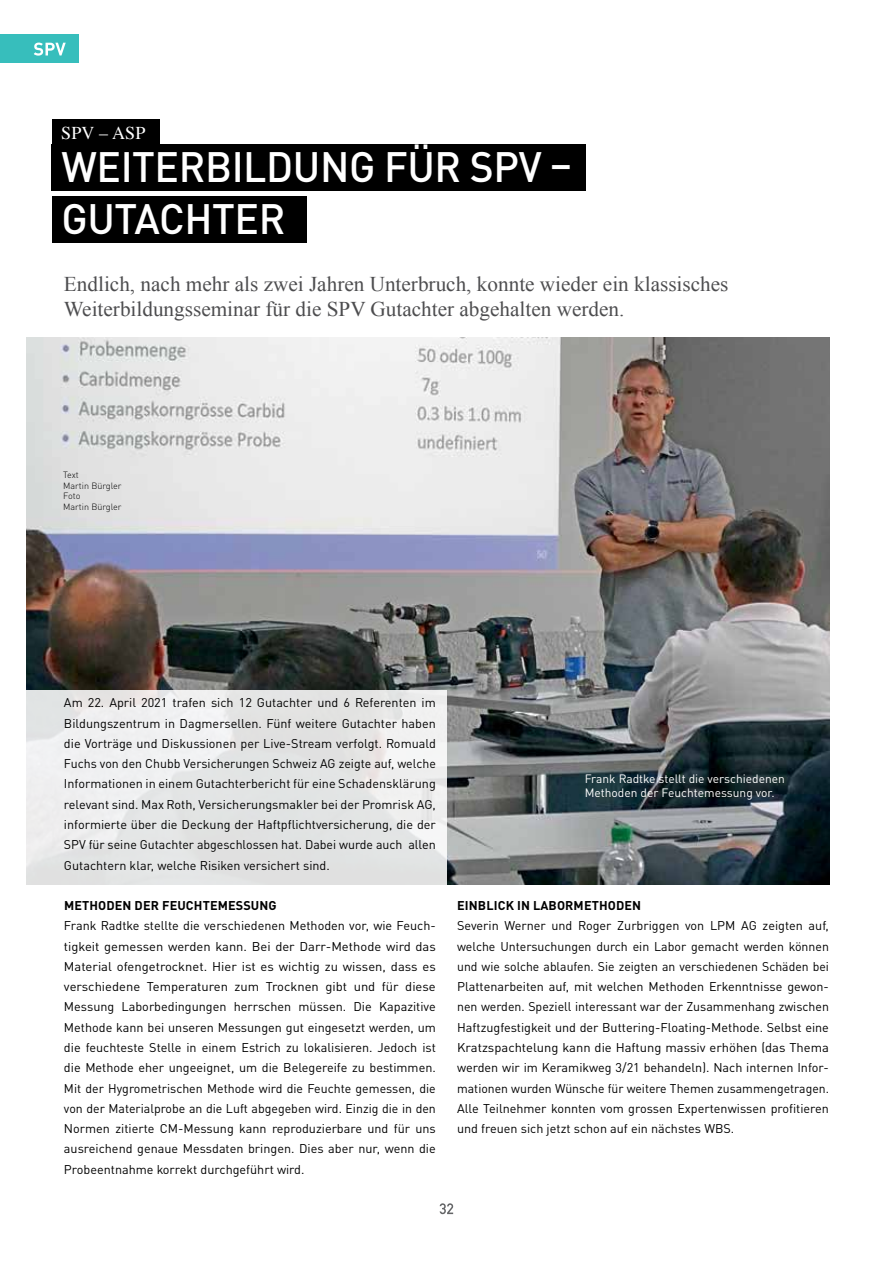
<style>
.page{position:relative;width:893px;height:1263px;background:#fff}
.page>*{position:absolute;margin:0;border:0;box-sizing:border-box;transform-origin:0 0}
.t1{font:500 42px "DINOT";letter-spacing:-.01em;color:#fff}
.t2{font:21px/25.2px "Times New Roman";color:#4d4d4f}
.t3{font:18px "Times";letter-spacing:.01em;color:#fff}
.t4{font:12.6px/20.2px "DINOT";color:#000;text-align:justify}
.t5{font:700 12.6px "DINOT";letter-spacing:.01em;color:#000}
.t6{font:12px/14.4px "DINOT";color:#fff}
.t7{font:300 9px/10.8px "DINOT";color:#000}
</style>
<div class="page">
<svg style="left:440px;top:1203px;width:13px;height:11px"></svg>
<div style="left:0;top:35px;width:78px;height:28px;background:#37bebc"></div>
<svg style="left:34px;top:43px;width:32px;height:13px"></svg>
<img style="left:27px;top:337px;width:802px;height:547px">
<svg style="left:26px;top:690px;width:420px;height:195px;fill:#e4e5e5"></svg>
<div style="left:52px;top:144px;width:534px;height:47px;background:#000"></div>
<div style="left:52px;top:119px;width:107px;height:26px;background:#000"></div>
<div style="left:52px;top:196px;width:254px;height:47px;background:#000"></div>
<h3 class="t3" style="left:61px;top:116px;width:86px">SPV – ASP</h3>
<h1 class="t1" style="left:61px;top:140px;width:512px">WEITERBILDUNG FÜR SPV –</h1>
<h1 class="t1" style="left:61px;top:192px;width:225px">GUTACHTER</h1>
<h2 class="t2" style="left:64px;top:271px;width:666px">Endlich, nach mehr als zwei Jahren Unterbruch, konnte wieder ein klassisches<br>Weiterbildungsseminar für die SPV Gutachter abgehalten werden.</h2>
<p class="t7" style="left:63px;top:469px;width:60px">Text<br>Martin Bürgler<br>Foto<br>Martin Bürgler</p>
<p class="t4" style="left:64px;top:692px;width:373px">Am 22. April 2021 trafen sich 12 Gutachter und 6 Referenten im Bildungszentrum in Dagmersellen. Fünf weitere Gutachter haben die Vorträge und Diskussionen per Live-Stream verfolgt. Romuald Fuchs von den Chubb Versicherungen Schweiz AG zeigte auf, welche Informationen in einem Gutachterbericht für eine Schadensklärung relevant sind. Max Roth, Versicherungsmakler bei der Promrisk AG, informierte über die Deckung der Haftpflichtversicherung, die der SPV für seine Gutachter abgeschlossen hat. Dabei wurde auch allen Gutachtern klar, welche Risiken versichert sind.</p>
<p class="t5" style="left:64px;top:897px;width:214px">METHODEN DER FEUCHTEMESSUNG</p>
<p class="t4" style="left:64px;top:915px;width:373px">Frank Radtke stellte die verschiedenen Methoden vor, wie Feuch&shy;tigkeit gemessen werden kann. Bei der Darr-Methode wird das Material ofengetrocknet. Hier ist es wichtig zu wissen, dass es verschiedene Temperaturen zum Trocknen gibt und für diese Messung Laborbedingungen herrschen müssen. Die Kapazitive Methode kann bei unseren Messungen gut eingesetzt werden, um die feuchteste Stelle in einem Estrich zu lokalisieren. Jedoch ist die Methode eher ungeeignet, um die Belegereife zu bestimmen.<br>Mit der Hygrometrischen Methode wird die Feuchte gemessen, die von der Materialprobe an die Luft abgegeben wird. Einzig die in den Normen zitierte CM-Messung kann reproduzierbare und für uns ausreichend genaue Messdaten bringen. Dies aber nur, wenn die Probeentnahme korrekt durchgeführt wird.</p>
<p class="t6" style="left:585px;top:771px;width:202px">Frank Radtke stellt die verschiedenen<br>Methoden der Feuchtemessung vor.</p>
<p class="t5" style="left:457px;top:897px;width:186px">EINBLICK IN LABORMETHODEN</p>
<p class="t4" style="left:457px;top:915px;width:373px">Severin Werner und Roger Zurbriggen von LPM AG zeigten auf, welche Untersuchungen durch ein Labor gemacht werden können und wie solche ablaufen. Sie zeigten an verschiedenen Schäden bei Plattenarbeiten auf, mit welchen Methoden Erkenntnisse gewon&shy;nen werden. Speziell interessant war der Zusammenhang zwischen Haftzugfestigkeit und der Buttering-Floating-Methode. Selbst eine Kratzspachtelung kann die Haftung massiv erhöhen (das Thema werden wir im Keramikweg 3/21 behandeln). Nach internen Infor&shy;mationen wurden Wünsche für weitere Themen zusammengetragen.<br>Alle Teilnehmer konnten vom grossen Expertenwissen profitieren und freuen sich jetzt schon auf ein nächstes WBS.</p>
</div>
